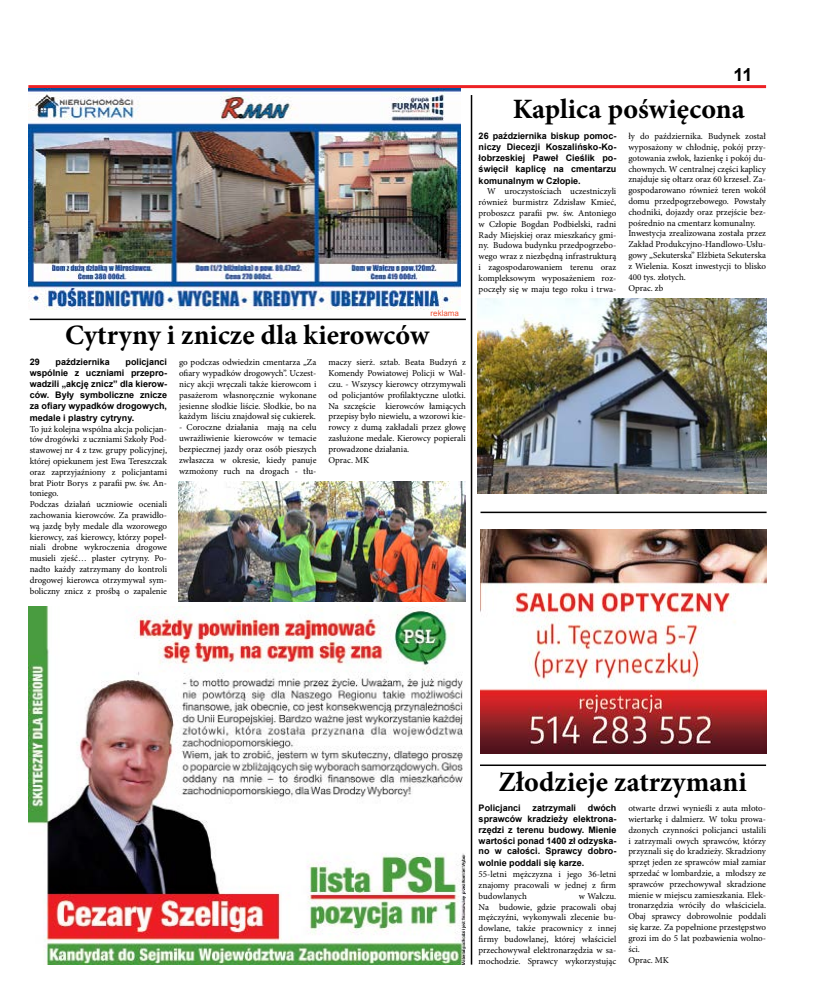
<style>
.page{position:relative;width:820px;height:993px;background:#fff}
.page>*{position:absolute;margin:0;border:0;box-sizing:border-box;transform-origin:0 0}
.t1{font:700 28px "Minion Pro";color:#000}
.t2{font:700 18px "Arial";color:#000}
.t3{font:9px/10.8px "Minion Pro";color:#000;text-align:justify}
.t4{font:700 9px/10.8px "Arial";color:#000;text-align:justify}
.t5{font:8px "Arial";color:#f05135}
</style>
<div class="page">
<hr style="left:28px;top:85px;width:737px;height:3px;background:#ed2124">
<hr style="left:480px;top:764px;width:285px;height:1px;background:#000">
<hr style="left:480px;top:511px;width:286px;height:2px;background:#000">
<hr style="left:30px;top:318px;width:435px;height:2px;background:#000">
<hr style="left:470px;top:95px;width:2px;height:869px;background:#000">
<img style="left:29px;top:606px;width:436px;height:358px">
<img style="left:28px;top:88px;width:432px;height:222px">
<img style="left:178px;top:481px;width:287px;height:120px">
<img style="left:477px;top:298px;width:288px;height:195px">
<img style="left:480px;top:529px;width:286px;height:224px">
<p class="t5" style="left:430px;top:308px;width:30px">reklama</p>
<h1 class="t1" style="left:65px;top:315px;width:365px">Cytryny i znicze dla kierowców</h1>
<p class="t4" style="left:30px;top:357px;width:12px">29</p>
<p class="t4" style="left:56px;top:357px;width:56px">października</p>
<p class="t4" style="left:30px;top:357px;width:139px;text-indent:96px">policjanci wspólnie z uczniami przepro&shy;wadzili „akcję znicz” dla kierow&shy;ców. Były symboliczne znicze za ofiary wypadków drogowych,</p>
<p class="t4" style="left:30px;top:412px;width:106px">medale i plastry cytryny.</p>
<p class="t3" style="left:30px;top:423px;width:139px;text-align:left">To już kolejna wspólna akcja policjan&shy;tów drogówki z uczniami Szkoły Pod&shy;stawowej nr 4 z tzw. grupy policyjnej, której opiekunem jest Ewa Tereszczak oraz zaprzyjaźniony z policjantami brat Piotr Borys z parafii pw. św. An&shy;toniego.<br>Podczas działań uczniowie oceniali zachowania kierowców. Za prawidło&shy;wą jazdę były medale dla wzorowego kierowcy, zaś kierowcy, którzy popeł&shy;niali drobne wykroczenia drogowe musieli zjeść… plaster cytryny. Po&shy;nadto każdy zatrzymany do kontroli drogowej kierowca otrzymywał sym&shy;boliczny znicz z prośbą o zapalenie</p>
<p class="t3" style="left:179px;top:357px;width:139px">go podczas odwiedzin cmentarza „Za ofiary wypadków drogowych”. Uczest&shy;nicy akcji wręczali także kierowcom i pasażerom własnoręcznie wykonane jesienne słodkie liście. Słodkie, bo na każdym liściu znajdował się cukierek.</p>
<p class="t3" style="left:179px;top:422px;width:139px">- Coroczne działania mają na celu uwrażliwienie kierowców w temacie bezpiecznej jazdy oraz osób pieszych zwłaszcza w okresie, kiedy panuje wzmożony ruch na drogach - tłu-</p>
<p class="t3" style="left:328px;top:357px;width:139px;text-align:left">maczy sierż. sztab. Beata Budzyń z<br>Komendy Powiatowej Policji w Wał&shy;czu. - Wszyscy kierowcy otrzymywali od policjantów profilaktyczne ulotki.<br>Na szczęście kierowców łamiących przepisy było niewielu, a wzorowi kie&shy;rowcy z dumą zakładali przez głowę zasłużone medale. Kierowcy popierali prowadzone działania.<br>Oprac. MK</p>
<h2 class="t2" style="left:733px;top:63px;width:21px">11</h2>
<h1 class="t1" style="left:512px;top:89px;width:233px">Kaplica poświęcona</h1>
<p class="t4" style="left:478px;top:131px;width:139px">26 października biskup pomoc&shy;niczy Diecezji Koszalińsko-Ko&shy;łobrzeskiej Paweł Cieślik po&shy;święcił kaplicę na cmentarzu</p>
<p class="t4" style="left:478px;top:175px;width:104px">komunalnym w Człopie.</p>
<p class="t3" style="left:478px;top:186px;width:139px;text-indent:9px">W uroczystościach uczestniczyli również burmistrz Zdzisław Kmieć, proboszcz parafii pw. św. Antoniego w Człopie Bogdan Podbielski, radni Rady Miejskiej oraz mieszkańcy gmi&shy;ny. Budowa budynku przedpogrzebo&shy;wego wraz z niezbędną infrastrukturą i zagospodarowaniem terenu oraz kompleksowym wyposażeniem roz&shy;poczęły się w maju tego roku i trwa-</p>
<p class="t3" style="left:628px;top:131px;width:139px;text-align:left">ły do października. Budynek został wyposażony w chłodnię, pokój przy&shy;gotowania zwłok, łazienkę i pokój du&shy;chownych. W centralnej części kaplicy znajduje się ołtarz oraz 60 krzeseł. Za&shy;gospodarowano również teren wokół domu przedpogrzebowego. Powstały chodniki, dojazdy oraz przejście bez&shy;pośrednio na cmentarz komunalny.<br>Inwestycja zrealizowana została przez Zakład Produkcyjno-Handlowo-Usłu&shy;gowy „Sekuterska” Elżbieta Sekuterska z Wielenia. Koszt inwestycji to blisko 400 tys. złotych.<br>Oprac. zb</p>
<h1 class="t1" style="left:498px;top:762px;width:249px">Złodzieje zatrzymani</h1>
<p class="t4" style="left:478px;top:802px;width:139px;text-indent:109px">dwóch sprawców kradzieży elektrona&shy;rzędzi z terenu budowy. Mienie wartości ponad 1400 zł odzyska&shy;no w całości. Sprawcy dobro-</p>
<p class="t4" style="left:478px;top:857px;width:107px">wolnie poddali się karze.</p>
<p class="t3" style="left:478px;top:868px;width:139px">55-letni mężczyzna i jego 36-letni znajomy pracowali w jednej z firm budowlanych</p>
<p class="t4" style="left:478px;top:802px;width:44px">Policjanci</p>
<p class="t4" style="left:532px;top:802px;width:45px">zatrzymali</p>
<p class="t3" style="left:478px;top:890px;width:139px;text-indent:100px">w Wałczu.<br>Na budowie, gdzie pracowali obaj mężczyźni, wykonywali zlecenie bu&shy;dowlane, także pracownicy z innej firmy budowlanej, której właściciel przechowywał elektronarzędzia w sa&shy;mochodzie. Sprawcy wykorzystując</p>
<p class="t3" style="left:628px;top:802px;width:139px;text-align:left">otwarte drzwi wynieśli z auta młoto&shy;wiertarkę i dalmierz. W toku prowa&shy;dzonych czynności policjanci ustalili i zatrzymali owych sprawców, którzy przyznali się do kradzieży. Skradziony sprzęt jeden ze sprawców miał zamiar sprzedać w lombardzie, a młodszy ze sprawców przechowywał skradzione mienie w miejscu zamieszkania. Elek&shy;tronarzędzia wróciły do właściciela.<br>Obaj sprawcy dobrowolnie poddali się karze. Za popełnione przestępstwo grozi im do 5 lat pozbawienia wolno&shy;ści.<br>Oprac. MK</p>
</div>
